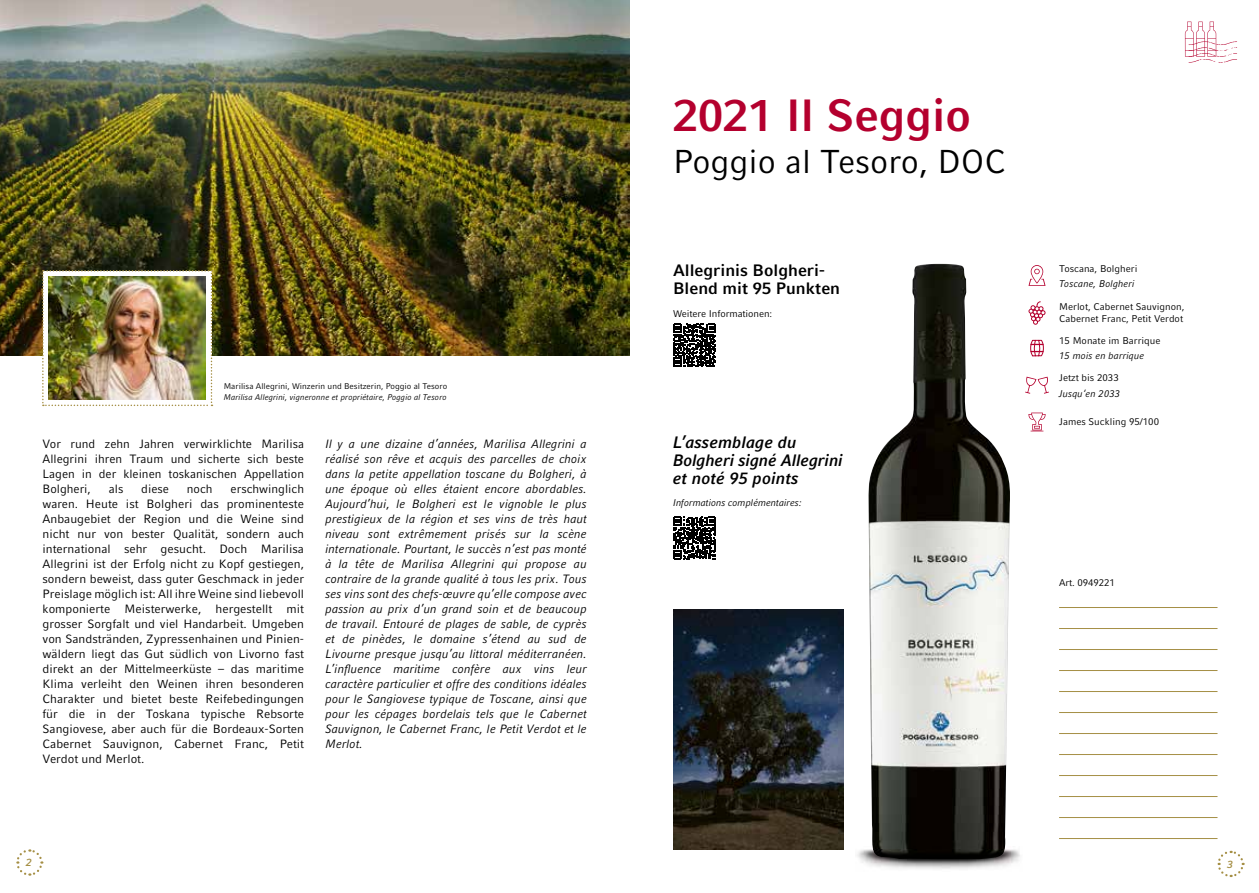
<style>
.page{position:relative;width:1259px;height:893px;background:#fff}
.page>*{position:absolute;margin:0;border:0;box-sizing:border-box;transform-origin:0 0}
.t1{font:700 45px "Compatil Fact LT Pro";color:#b4002e}
.t2{font:33px "Compatil Fact LT Pro";color:#000}
.t3{font:italic 700 16.5px/18px "Compatil Fact LT Pro";color:#000}
.t4{font:700 16.5px/18px "Compatil Fact LT Pro";color:#000}
.t5{font:italic 12px/15px "Compatil Fact LT Pro";color:#000;text-align:justify}
.t6{font:12px/15px "Compatil Fact LT Pro";color:#000;text-align:justify}
.t7{font:italic 700 10.5px "Compatil Fact LT Pro";color:#a58f45}
.t8{font:9.75px/12px "Compatil Fact LT Pro";color:#000}
.t9{font:italic 9.75px "Compatil Fact LT Pro";color:#000}
.t10{font:italic 8.25px "Compatil Fact LT Pro";color:#000}
.t11{font:8.25px "Compatil Fact LT Pro";color:#000}
</style>
<div class="page">
<img style="left:0;top:0;width:629px;height:355px">
<svg style="left:42px;top:270px;width:170px;height:136px"></svg>
<img style="left:48px;top:276px;width:158px;height:124px">
<svg style="left:16px;top:849px;width:28px;height:27px"></svg>
<svg style="left:1185px;top:22px;width:52px;height:41px"></svg>
<img style="left:673px;top:609px;width:170px;height:240px">
<img style="left:868px;top:264px;width:142px;height:582px">
<img style="left:857px;top:846px;width:163px;height:23px">
<hr style="left:1059px;top:607px;width:158px;height:1px;background:#a58f45">
<hr style="left:1059px;top:628px;width:158px;height:1px;background:#a58f45">
<hr style="left:1059px;top:649px;width:158px;height:1px;background:#a58f45">
<hr style="left:1059px;top:670px;width:158px;height:1px;background:#a58f45">
<hr style="left:1059px;top:691px;width:158px;height:1px;background:#a58f45">
<hr style="left:1059px;top:712px;width:158px;height:1px;background:#a58f45">
<hr style="left:1059px;top:733px;width:158px;height:1px;background:#a58f45">
<hr style="left:1059px;top:754px;width:158px;height:1px;background:#a58f45">
<hr style="left:1059px;top:775px;width:158px;height:1px;background:#a58f45">
<hr style="left:1059px;top:796px;width:158px;height:1px;background:#a58f45">
<hr style="left:1059px;top:817px;width:158px;height:1px;background:#a58f45">
<hr style="left:1059px;top:838px;width:158px;height:1px;background:#a58f45">
<svg style="left:1025px;top:377px;width:24px;height:17px"></svg>
<svg style="left:1028px;top:301px;width:17px;height:24px"></svg>
<svg style="left:1028px;top:265px;width:17px;height:21px"></svg>
<svg style="left:1028px;top:413px;width:17px;height:18px"></svg>
<svg style="left:1030px;top:339px;width:14px;height:18px"></svg>
<svg style="left:1217px;top:850px;width:28px;height:28px"></svg>
<svg style="left:673px;top:324px;width:42px;height:42px"></svg>
<svg style="left:673px;top:517px;width:42px;height:42px"></svg>
<p class="t11" style="left:224px;top:382px;width:225px">Marilisa Allegrini, Winzerin und Besitzerin, Poggio al Tesoro</p>
<p class="t10" style="left:224px;top:392px;width:225px">Marilisa Allegrini, vigneronne et propriétaire, Poggio al Tesoro</p>
<p class="t6" style="left:43px;top:436px;width:263px">Vor rund zehn Jahren verwirklichte Marilisa Allegrini ihren Traum und sicherte sich beste Lagen in der kleinen toskanischen Appellation Bolgheri,</p>
<p class="t6" style="left:43px;top:481px;width:263px;text-indent:188px">erschwinglich waren. Heute ist Bolgheri das prominenteste Anbaugebiet der Region und die Weine sind nicht nur von bester Qualität, sondern auch international sehr gesucht. Doch Marilisa Allegrini ist der Erfolg nicht zu Kopf gestiegen, sondern beweist, dass guter Geschmack in jeder Preislage möglich ist: All ihre Weine sind liebevoll komponierte Meisterwerke, hergestellt mit grosser Sorgfalt und viel Handarbeit. Umgeben von Sandstränden, Zypressenhainen und Pinien&shy;wäldern liegt das Gut südlich von Livorno fast direkt an der Mittelmeerküste – das maritime Klima verleiht den Weinen ihren besonderen Charakter und bietet beste Reifebedingungen für die in der Toskana typische Rebsorte Sangiovese, aber auch für die Bordeaux-Sorten Cabernet Sauvignon, Cabernet Franc, Petit Verdot und Merlot.</p>
<p class="t6" style="left:109px;top:481px;width:16px">als</p>
<p class="t6" style="left:141px;top:481px;width:29px">diese</p>
<p class="t6" style="left:187px;top:481px;width:27px">noch</p>
<p class="t5" style="left:325px;top:436px;width:263px">Il y a une dizaine d’années, Marilisa Allegrini a réalisé son rêve et acquis des parcelles de choix dans la petite appellation toscane du Bolgheri, à une époque où elles étaient encore abordables.<br>Aujourd’hui, le Bolgheri est le vignoble le plus prestigieux de la région et ses vins de très haut niveau sont extrêmement prisés sur la scène internationale. Pourtant, le succès n’est pas monté à la tête de Marilisa Allegrini qui propose au contraire de la grande qualité à tous les prix. Tous ses vins sont des chefs-œuvre qu’elle compose avec passion au prix d’un grand soin et de beaucoup de travail. Entouré de plages de sable, de cyprès et de pinèdes, le domaine s’étend au sud de Livourne presque jusqu’au littoral méditerranéen.<br>L’influence maritime confère aux vins leur caractère particulier et offre des conditions idéales pour le Sangiovese typique de Toscane, ainsi que pour les cépages bordelais tels que le Cabernet Sauvignon, le Cabernet Franc, le Petit Verdot et le Merlot.</p>
<p class="t7" style="left:26px;top:857px;width:7px">2</p>
<h1 class="t1" style="left:673px;top:89px;width:299px">2021 Il Seggio</h1>
<h2 class="t2" style="left:673px;top:143px;width:334px">Poggio al Tesoro, DOC</h2>
<h3 class="t4" style="left:673px;top:262px;width:169px">Allegrinis Bolgheri-<br>Blend mit 95 Punkten</h3>
<p class="t8" style="left:673px;top:308px;width:101px">Weitere Informationen:</p>
<h3 class="t3" style="left:673px;top:433px;width:172px">L’assemblage du<br>Bolgheri signé Allegrini et noté 95 points</h3>
<p class="t9" style="left:673px;top:497px;width:130px">Informations complémentaires:</p>
<p class="t8" style="left:1059px;top:263px;width:80px">Toscana, Bolgheri</p>
<p class="t9" style="left:1059px;top:278px;width:77px">Toscane, Bolgheri</p>
<p class="t8" style="left:1059px;top:300px;width:127px">Merlot, Cabernet Sauvignon,<br>Cabernet Franc, Petit Verdot</p>
<p class="t8" style="left:1059px;top:334px;width:103px">15 Monate im Barrique</p>
<p class="t9" style="left:1059px;top:350px;width:87px">15 mois en barrique</p>
<p class="t8" style="left:1059px;top:372px;width:61px">Jetzt bis 2033</p>
<p class="t9" style="left:1059px;top:388px;width:63px">Jusqu‘en 2033</p>
<p class="t8" style="left:1059px;top:415px;width:101px">James Suckling 95/100</p>
<p class="t8" style="left:1059px;top:577px;width:57px">Art. 0949221</p>
<p class="t7" style="left:1227px;top:858px;width:7px">3</p>
</div>
